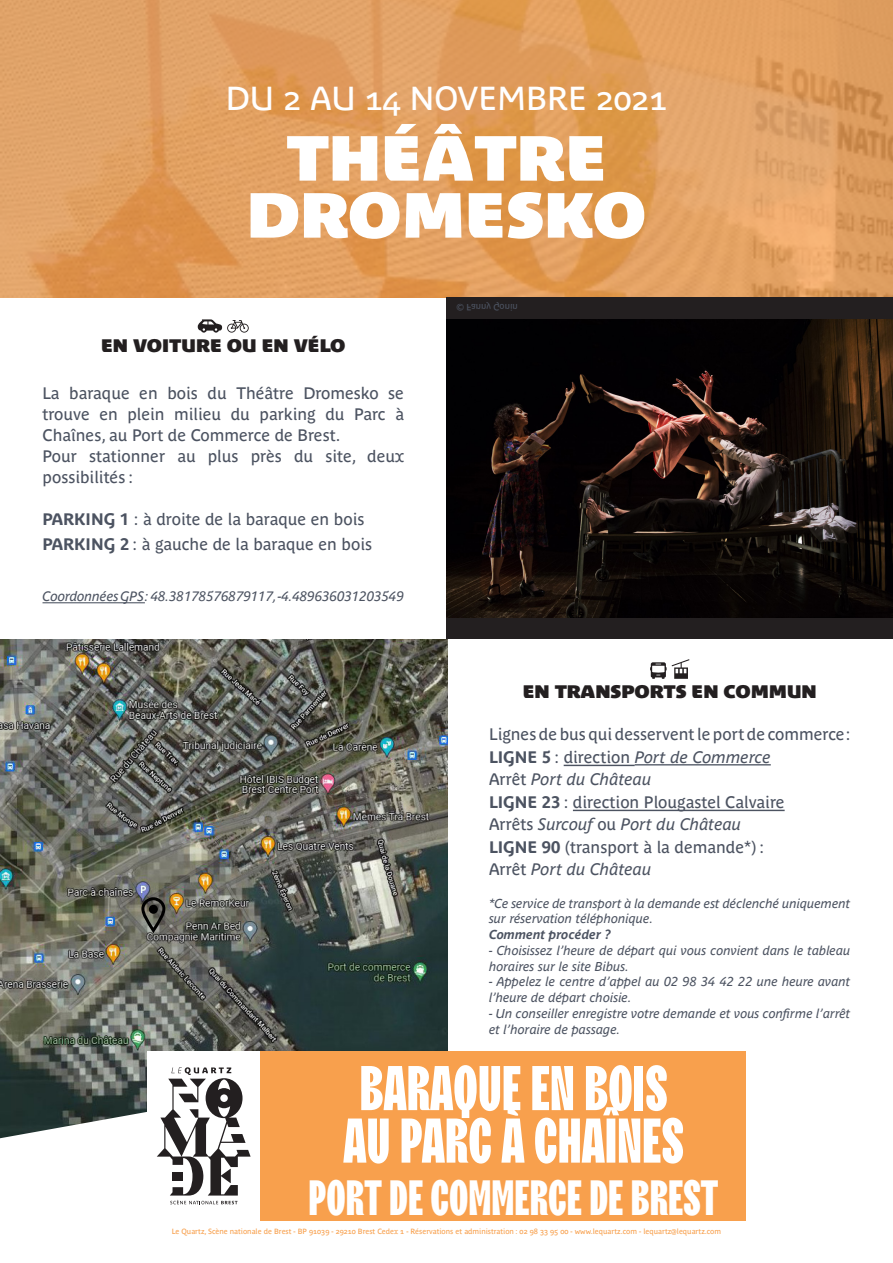
<style>
.page{position:relative;width:893px;height:1263px;background:#fff}
.page>*{position:absolute;margin:0;border:0;box-sizing:border-box;transform-origin:0 0}
.t1{font:900 63px "TT Trailers";color:#fff;scale:.93 1}
.Pa1{font:700 63px/57px "Parisine Plus Std Sombre";color:#fff;text-align:center}
.t2{font:900 49.5px "TT Trailers";color:#fff;scale:.93 1}
.Pa1-2{font:33px "Parisine Plus Std";color:#fff}
.Pa1-3{font:700 18px "Parisine Plus Std Sombre";color:#231f20}
.t3{font:16.5px/21px "Parisine Plus Std";color:#4c5361;text-align:justify}
.t4{font:italic 16.5px "Parisine Plus Std";color:#4c5361}
.t5{font:italic 13.5px "Parisine Plus Std";letter-spacing:-.01em;color:#4c5361}
.t6{font:italic 12.75px/15.8px "Parisine Plus Std";color:#4c5361}
.t7{font:italic 700 12.75px "Parisine Plus Std";color:#4c5361}
.t8{font:7.5px "Parisine Plus Std";color:#f8a04d}
.s1{font-weight:700}
.s2{font-weight:700;font-style:normal}
.s3{font-style:normal}
</style>
<div class="page">
<svg style="left:0;top:0;width:892px;height:298px;fill:#e1a062"></svg>
<div style="left:446px;top:298px;width:447px;height:341px;background:#231f20"></div>
<img style="left:446px;top:320px;width:447px;height:297px">
<img style="left:1px;top:639px;width:446px;height:339px">
<svg style="left:0;top:978px;width:746px;height:243px"></svg>
<hr style="left:564px;top:765px;width:71px;height:1px;background:#4c5361">
<hr style="left:635px;top:764px;width:136px;height:1px;background:#4c5361">
<hr style="left:573px;top:810px;width:212px;height:1px;background:#4c5361">
<svg style="left:650px;top:659px;width:39px;height:20px"></svg>
<div style="left:147px;top:1051px;width:113px;height:169px;background:#fff"></div>
<div style="left:260px;top:1051px;width:486px;height:169px;background:#f8a04d"></div>
<svg style="left:157px;top:1067px;width:94px;height:137px"></svg>
<hr style="left:43px;top:602px;width:102px;height:1px;background:#4c5361">
<svg style="left:198px;top:319px;width:51px;height:14px"></svg>
<svg style="left:141px;top:897px;width:24px;height:36px"></svg>
<p class="Pa1-2" style="left:226px;top:79px;width:443px">DU 2 AU 14 NOVEMBRE 2021</p>
<p class="Pa1" style="left:247px;top:129px;width:401px">THÉÂTRE<br>DROMESKO</p>
<p class="Pa1-3" style="left:101px;top:335px;width:246px">EN VOITURE OU EN VÉLO</p>
<p class="t3" style="left:43px;top:382px;width:363px">La baraque en bois du Théâtre Dromesko se trouve en plein milieu du parking du Parc à Chaînes, au Port de Commerce de Brest.</p>
<p class="t3" style="left:43px;top:445px;width:363px">Pour stationner au plus près du site, deux possibilités :</p>
<p class="t3" style="left:43px;top:508px;width:324px"><span class="s1">PARKING 1</span> : à droite de la baraque en bois</p>
<p class="t3" style="left:43px;top:534px;width:331px"><span class="s1">PARKING 2</span> : à gauche de la baraque en bois</p>
<p class="t5" style="left:43px;top:589px;width:363px">Coordonnées GPS : 48.38178576879117, -4.489636031203549</p>
<p class="Pa1-3" style="left:523px;top:681px;width:295px">EN TRANSPORTS EN COMMUN</p>
<p class="t3" style="left:489px;top:724px;width:363px">Lignes de bus qui desservent le port de commerce:</p>
<p class="t4" style="left:489px;top:748px;width:283px"><span class="s2">LIGNE 5</span> <span class="s3">: direction</span> Port de Commerce</p>
<p class="t4" style="left:489px;top:770px;width:164px"><span class="s3">Arrêt</span> Port du Château</p>
<p class="t3" style="left:489px;top:791px;width:297px"><span class="s1">LIGNE 23</span> : direction Plougastel Calvaire</p>
<p class="t4" style="left:489px;top:815px;width:254px"><span class="s3">Arrêts</span> Surcouf <span class="s3">ou</span> Port du Château</p>
<p class="t3" style="left:489px;top:836px;width:277px"><span class="s1">LIGNE 90</span> (transport à la demande*) :</p>
<p class="t4" style="left:489px;top:860px;width:164px"><span class="s3">Arrêt</span> Port du Château</p>
<p class="t6" style="left:489px;top:895px;width:363px">*Ce service de transport à la demande est déclenché uniquement sur réservation téléphonique.</p>
<p class="t7" style="left:489px;top:927px;width:123px">Comment procéder ?</p>
<p class="t6" style="left:489px;top:942px;width:363px">- Choisissez l’heure de départ qui vous convient dans le tableau horaires sur le site Bibus.</p>
<p class="t6" style="left:489px;top:974px;width:363px">- Appelez le centre d’appel au 02 98 34 42 22 une heure avant l’heure de départ choisie.</p>
<p class="t6" style="left:489px;top:1005px;width:363px">- Un conseiller enregistre votre demande et vous confirme l’arrêt et l’horaire de passage.</p>
<p class="t1" style="left:359px;top:1053px;width:333px">BARAQUE EN BOIS</p>
<p class="t1" style="left:343px;top:1106px;width:368px">AU PARC À CHAÎNES</p>
<p class="t2" style="left:309px;top:1170px;width:442px">PORT DE COMMERCE DE BREST</p>
<p class="t8" style="left:172px;top:1226px;width:551px">Le Quartz, Scène nationale de Brest - BP 91039 - 29210 Brest Cedex 1 - Réservations et administration : 02 98 33 95 00 - www.lequartz.com - lequartz@lequartz.com</p>
</div>
